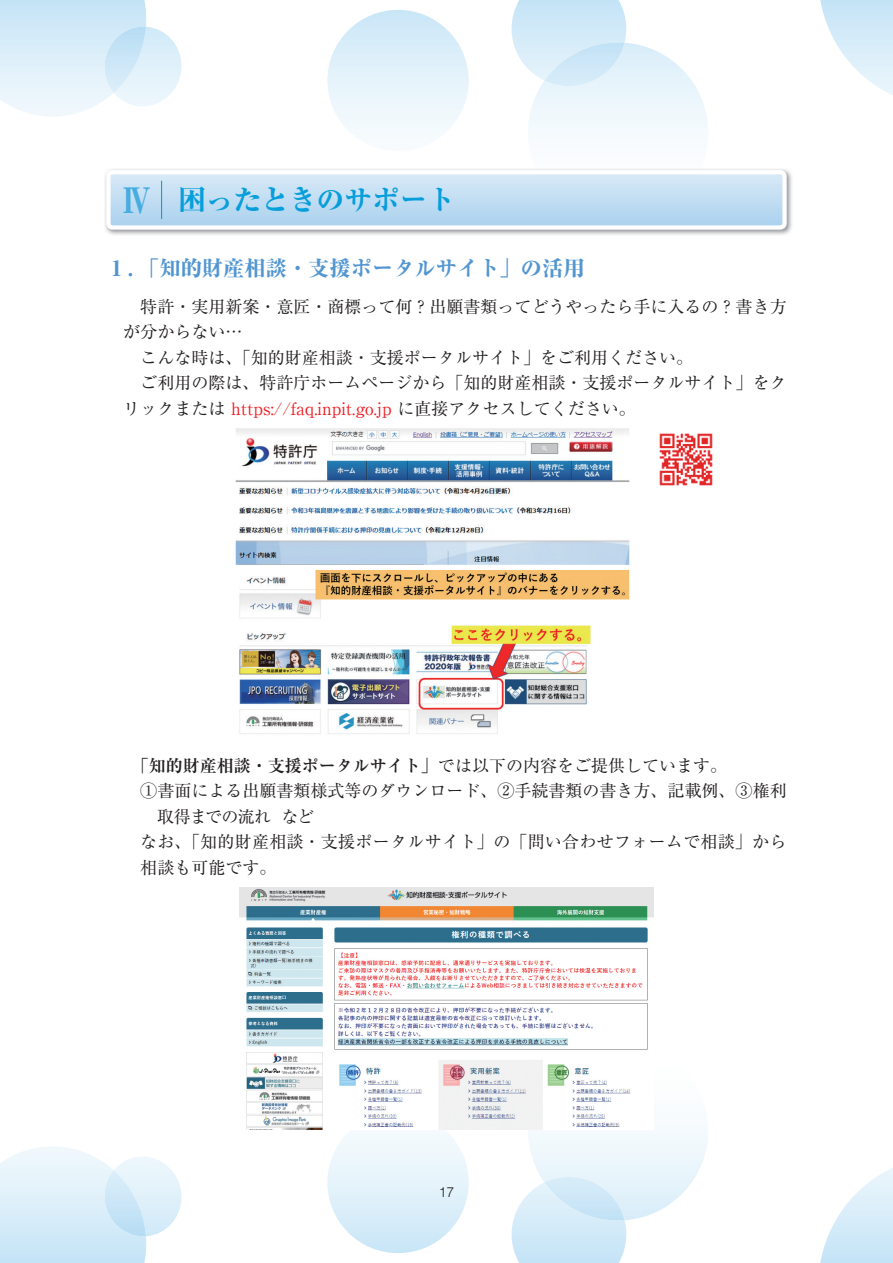
<style>
.page{position:relative;width:893px;height:1263px;background:#fff}
.page>*{position:absolute;margin:0;border:0;box-sizing:border-box;transform-origin:0 0}
.t1{font:800 27.6px "Ryumin Pr 6";color:#069edb}
.t2{font:800 21.3px "Ryumin Pr 6";color:#5296d1}
.t3{font:16.95px/25.5px "Ryumin Pr 6";color:#231f20}
.t4{font:700 16.95px "Ryumin Pr 6";color:#231f20}
.t5{font:16.95px "Ryumin Pr 6";letter-spacing:-.05em;color:#231f20}
.t6{font:300 13.8px "Helvetica";color:#231f20}
.s1{font-size:35.1px;color:#48ace0}
.s2{color:#ee1d23}
.s3{font-weight:400}
</style>
<div class="page">
<img style="left:147px;top:27px;width:34px;height:79px">
<img style="left:104px;top:27px;width:42px;height:66px">
<img style="left:820px;top:0;width:73px;height:95px">
<img style="left:327px;top:10px;width:142px;height:141px;border-radius:71px">
<img style="left:512px;top:0;width:114px;height:69px">
<img style="left:544px;top:42px;width:81px;height:44px">
<img style="left:147px;top:1157px;width:34px;height:79px">
<img style="left:104px;top:1170px;width:42px;height:66px">
<img style="left:820px;top:1168px;width:73px;height:95px">
<img style="left:327px;top:1112px;width:142px;height:141px;border-radius:71px">
<img style="left:512px;top:1194px;width:114px;height:69px">
<img style="left:544px;top:1177px;width:81px;height:43px">
<img style="left:105px;top:169px;width:687px;height:66px">
<img style="left:535px;top:168px;width:166px;height:2px">
<svg style="left:111px;top:175px;width:671px;height:50px;background:#c1ddf2"></svg>
<div style="left:106px;top:170px;width:681px;height:60px;border:4px solid #fff;border-radius:4px"></div>
<hr style="left:161px;top:181px;width:1px;height:38px;background:#069edb">
<img style="left:235px;top:428px;width:395px;height:306px">
<img style="left:659px;top:433px;width:54px;height:53px">
<img style="left:239px;top:887px;width:414px;height:242px">
<h1 class="t1" style="left:119px;top:178px;width:337px"><span class="s1">Ⅳ</span> 困ったときのサポート</h1>
<p class="t2" style="left:106px;top:251px;width:480px">１．「知的財産相談・支援ポータルサイト」の活用</p>
<p class="t3" style="left:123px;top:293px;width:665px">　特許・実用新案・意匠・商標って何？出願書類ってどうやったら手に入るの？書き方が分からない…<br>　こんな時は、「知的財産相談・支援ポータルサイト」をご利用ください。</p>
<p class="t3" style="left:123px;top:369px;width:665px;text-indent:17px">ご利用の際は、特許庁ホームページから「知的財産相談・支援ポータルサイト」をクリックまたは <span class="s2">https://faq.inpit.go.jp</span> に直接アクセスしてください。</p>
<p class="t4" style="left:123px;top:752px;width:605px">　「知的財産相談・支援ポータルサイト」<span class="s3">では以下の内容をご提供しています。</span></p>
<p class="t3" style="left:140px;top:777px;width:648px">① 書面による出願書類様式等のダウンロード、②手続書類の書き方、記載例、③権利</p>
<p class="t5" style="left:157px;top:803px;width:158px">取得までの流れ など</p>
<p class="t3" style="left:140px;top:828px;width:648px">なお、「知的財産相談・支援ポータルサイト」の「問い合わせフォームで相談」から</p>
<p class="t3" style="left:140px;top:854px;width:138px">相談も可能です。</p>
<p class="t6" style="left:439px;top:1184px;width:17px">17</p>
</div>
